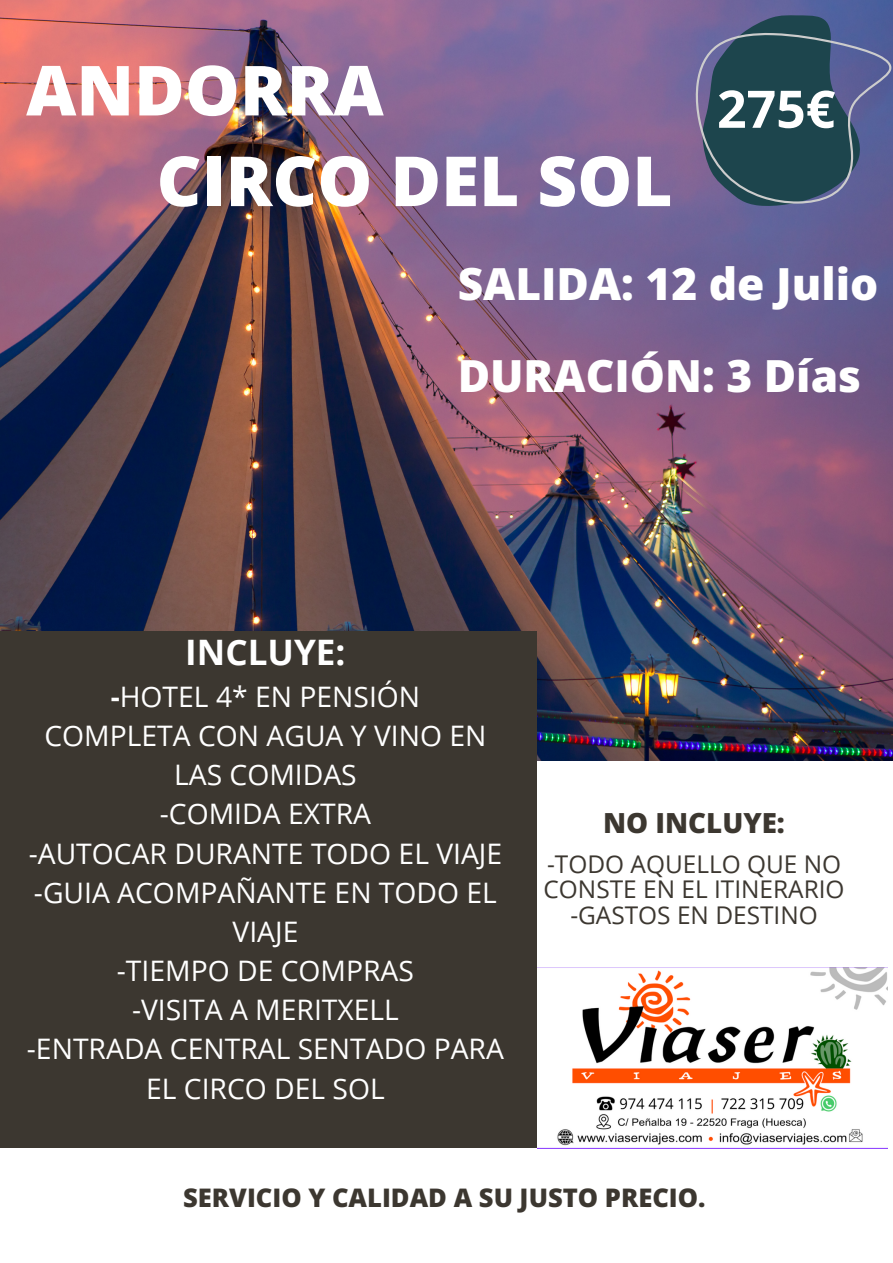
<style>
.page{position:relative;width:893px;height:1263px;background:#fff}
.page>*{position:absolute;margin:0;border:0;box-sizing:border-box;transform-origin:0 0}
.t1{font:800 69.15px "Open Sans";color:#fff}
.t2{font:700 51.82px "Open Sans";color:#fff}
.t3{font:800 44.25px "Open Sans";color:#fff}
.t4{font:700 35.1px "Open Sans";color:#fff}
.t5{font:28.28px/39.2px "Open Sans";color:#fff;text-align:center}
.t6{font:800 27.67px "Open Sans";color:#3c3730}
.t7{font:800 25.58px "Open Sans";color:#3c3730}
.t8{font:24.38px "Open Sans";color:#3c3730}
.s1{font-weight:700}
</style>
<div class="page">
<img style="left:0;top:0;width:893px;height:760px">
<div style="left:0;top:631px;width:537px;height:517px;background:#3c3730"></div>
<img style="left:537px;top:967px;width:350px;height:181px">
<svg style="left:694px;top:15px;width:198px;height:192px;background:#3c536d"></svg>
<h2 class="t1" style="left:26px;top:42px;width:359px">ANDORRA</h2>
<p class="t1" style="left:157px;top:132px;width:517px">CIRCO DEL SOL</p>
<p class="t2" style="left:717px;top:72px;width:120px">275€</p>
<h1 class="t3" style="left:458px;top:253px;width:422px">SALIDA: 12 de Julio</h1>
<h1 class="t3" style="left:458px;top:344px;width:405px">DURACIÓN: 3 Días</h1>
<p class="t4" style="left:185px;top:628px;width:162px">INCLUYE:</p>
<p class="t5" style="left:27px;top:676px;width:478px"><span class="s1">-</span>HOTEL 4* EN PENSIÓN<br>COMPLETA CON AGUA Y VINO EN<br>LAS COMIDAS<br>-COMIDA EXTRA<br>-AUTOCAR DURANTE TODO EL VIAJE -GUIA ACOMPAÑANTE EN TODO EL<br>VIAJE<br>-TIEMPO DE COMPRAS<br>-VISITA A MERITXELL<br>-ENTRADA CENTRAL SENTADO PARA<br>EL CIRCO DEL SOL</p>
<h3 class="t6" style="left:603px;top:804px;width:183px">NO INCLUYE:</h3>
<h3 class="t8" style="left:547px;top:847px;width:295px">-TODO AQUELLO QUE NO</h3>
<p class="t8" style="left:543px;top:872px;width:302px">CONSTE EN EL ITINERARIO</p>
<h5 class="t8" style="left:570px;top:898px;width:249px">-GASTOS EN DESTINO</h5>
<p class="t7" style="left:183px;top:1179px;width:524px">SERVICIO Y CALIDAD A SU JUSTO PRECIO.</p>
</div>
